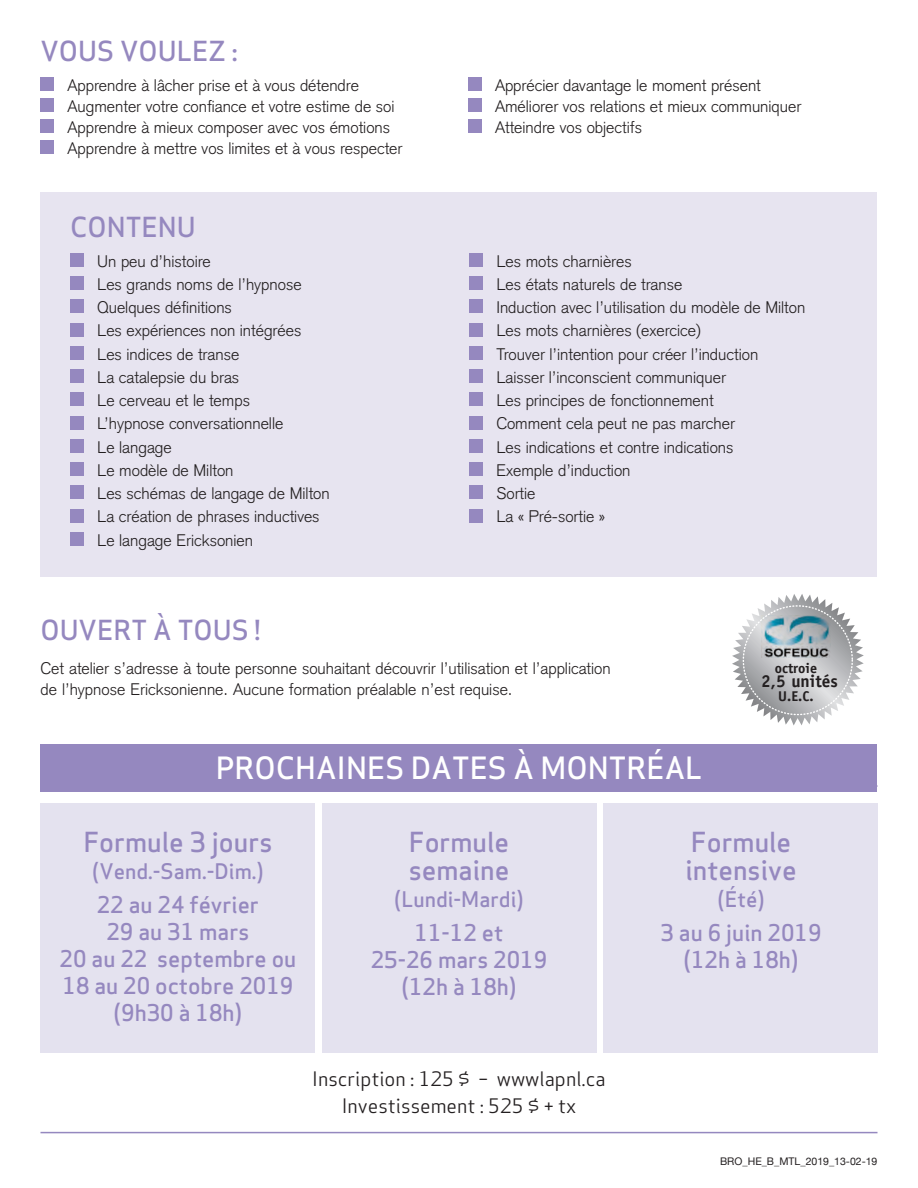
<style>
.page{position:relative;width:918px;height:1188px;background:#fff}
.page>*{position:absolute;margin:0;border:0;box-sizing:border-box;transform-origin:0 0}
.t1{font:500 30px "Apex Sans";color:#fff}
.t2{font:500 27px/28.5px "Apex Sans";color:#9588bf}
.t3{font:500 22.5px/27px "Apex Sans";color:#9588bf;text-align:center}
.t4{font:500 21px "Apex Sans";color:#9588bf}
.t5{font:19.5px "Apex Sans";color:#231f20}
.t6{font:700 17.25px "Officina Sans";color:#231f20}
.t7{font:300 16.5px/21px "Akzidenz Grotesk";color:#231f20}
.t8{font:700 14.1px "Officina Sans";color:#231f20}
.t9{font:10.5px "Helvetica Neue";color:#231f20}
</style>
<div class="page">
<div style="left:40px;top:192px;width:838px;height:385px;background:#e7e4f0"></div>
<div style="left:40px;top:77px;width:14px;height:14px;background:#9588bf"></div>
<div style="left:40px;top:98px;width:14px;height:14px;background:#9588bf"></div>
<div style="left:40px;top:119px;width:14px;height:14px;background:#9588bf"></div>
<div style="left:40px;top:140px;width:14px;height:14px;background:#9588bf"></div>
<div style="left:468px;top:77px;width:14px;height:14px;background:#9588bf"></div>
<div style="left:468px;top:98px;width:14px;height:14px;background:#9588bf"></div>
<div style="left:468px;top:119px;width:14px;height:14px;background:#9588bf"></div>
<div style="left:70px;top:253px;width:14px;height:14px;background:#9588bf"></div>
<div style="left:70px;top:276px;width:14px;height:14px;background:#9588bf"></div>
<div style="left:70px;top:300px;width:14px;height:13px;background:#9588bf"></div>
<div style="left:70px;top:323px;width:14px;height:13px;background:#9588bf"></div>
<div style="left:70px;top:346px;width:14px;height:14px;background:#9588bf"></div>
<div style="left:70px;top:369px;width:14px;height:14px;background:#9588bf"></div>
<div style="left:70px;top:393px;width:14px;height:13px;background:#9588bf"></div>
<div style="left:70px;top:416px;width:14px;height:13px;background:#9588bf"></div>
<div style="left:70px;top:439px;width:14px;height:14px;background:#9588bf"></div>
<div style="left:70px;top:462px;width:14px;height:14px;background:#9588bf"></div>
<div style="left:70px;top:486px;width:14px;height:13px;background:#9588bf"></div>
<div style="left:70px;top:509px;width:14px;height:13px;background:#9588bf"></div>
<div style="left:70px;top:532px;width:14px;height:14px;background:#9588bf"></div>
<div style="left:469px;top:253px;width:14px;height:14px;background:#9588bf"></div>
<div style="left:469px;top:276px;width:14px;height:14px;background:#9588bf"></div>
<div style="left:469px;top:300px;width:14px;height:13px;background:#9588bf"></div>
<div style="left:469px;top:323px;width:14px;height:13px;background:#9588bf"></div>
<div style="left:469px;top:346px;width:14px;height:14px;background:#9588bf"></div>
<div style="left:469px;top:369px;width:14px;height:14px;background:#9588bf"></div>
<div style="left:469px;top:393px;width:14px;height:13px;background:#9588bf"></div>
<div style="left:469px;top:416px;width:14px;height:13px;background:#9588bf"></div>
<div style="left:469px;top:439px;width:14px;height:14px;background:#9588bf"></div>
<div style="left:469px;top:462px;width:14px;height:14px;background:#9588bf"></div>
<div style="left:469px;top:486px;width:14px;height:13px;background:#9588bf"></div>
<div style="left:469px;top:509px;width:14px;height:13px;background:#9588bf"></div>
<hr style="left:40px;top:1132px;width:838px;height:1px;background:#9588bf">
<div style="left:40px;top:803px;width:275px;height:250px;background:#e4e2ef"></div>
<div style="left:322px;top:803px;width:274px;height:250px;background:#e4e2ef"></div>
<div style="left:604px;top:803px;width:274px;height:250px;background:#e4e2ef"></div>
<div style="left:40px;top:744px;width:838px;height:48px;background:#9588bf"></div>
<svg style="left:732px;top:594px;width:132px;height:132px"></svg>
<svg style="left:759px;top:608px;width:72px;height:65px;background:#c5c6c8"></svg>
<img style="left:761px;top:615px;width:70px;height:43px">
<p class="t2" style="left:40px;top:33px;width:199px">VOUS VOULEZ :</p>
<p class="t7" style="left:68px;top:75px;width:293px">Apprendre à lâcher prise et à vous détendre</p>
<p class="t7" style="left:68px;top:96px;width:328px">Augmenter votre confiance et votre estime de soi</p>
<p class="t7" style="left:68px;top:117px;width:324px">Apprendre à mieux composer avec vos émotions</p>
<p class="t7" style="left:68px;top:138px;width:336px">Apprendre à mettre vos limites et à vous respecter</p>
<p class="t2" style="left:70px;top:209px;width:127px">CONTENU</p>
<p class="t7" style="left:97px;top:250px;width:115px">Un peu d’histoire</p>
<p class="t7" style="left:97px;top:274px;width:206px">Les grands noms de l’hypnose</p>
<p class="t7" style="left:97px;top:297px;width:136px">Quelques définitions</p>
<p class="t7" style="left:97px;top:320px;width:206px">Les expériences non intégrées</p>
<p class="t7" style="left:97px;top:343px;width:144px">Les indices de transe</p>
<p class="t7" style="left:97px;top:367px;width:144px">La catalepsie du bras</p>
<p class="t7" style="left:97px;top:390px;width:154px">Le cerveau et le temps</p>
<p class="t7" style="left:97px;top:413px;width:188px">L’hypnose conversationnelle</p>
<p class="t7" style="left:97px;top:436px;width:76px">Le langage</p>
<p class="t7" style="left:97px;top:460px;width:138px">Le modèle de Milton</p>
<p class="t7" style="left:97px;top:483px;width:234px">Les schémas de langage de Milton</p>
<p class="t7" style="left:97px;top:506px;width:224px">La création de phrases inductives</p>
<p class="t7" style="left:97px;top:529px;width:157px">Le langage Ericksonien</p>
<p class="t7" style="left:495px;top:75px;width:267px">Apprécier davantage le moment présent</p>
<p class="t7" style="left:495px;top:96px;width:308px">Améliorer vos relations et mieux communiquer</p>
<p class="t7" style="left:495px;top:117px;width:148px">Atteindre vos objectifs</p>
<p class="t7" style="left:496px;top:250px;width:137px">Les mots charnières</p>
<p class="t7" style="left:496px;top:274px;width:188px">Les états naturels de transe</p>
<p class="t7" style="left:496px;top:297px;width:311px">Induction avec l’utilisation du modèle de Milton</p>
<p class="t7" style="left:496px;top:320px;width:206px">Les mots charnières (exercice)</p>
<p class="t7" style="left:496px;top:343px;width:263px">Trouver l’intention pour créer l’induction</p>
<p class="t7" style="left:496px;top:367px;width:231px">Laisser l’inconscient communiquer</p>
<p class="t7" style="left:496px;top:390px;width:219px">Les principes de fonctionnement</p>
<p class="t7" style="left:496px;top:413px;width:240px">Comment cela peut ne pas marcher</p>
<p class="t7" style="left:496px;top:436px;width:239px">Les indications et contre indications</p>
<p class="t7" style="left:496px;top:460px;width:136px">Exemple d’induction</p>
<p class="t7" style="left:496px;top:483px;width:41px">Sortie</p>
<p class="t7" style="left:496px;top:506px;width:110px">La « Pré-sortie »</p>
<p class="t2" style="left:40px;top:612px;width:222px">OUVERT À TOUS !</p>
<p class="t7" style="left:40px;top:658px;width:572px">Cet atelier s’adresse à toute personne souhaitant découvrir l’utilisation et l’application de l’hypnose Ericksonienne. Aucune formation préalable n’est requise.</p>
<p class="t8" style="left:775px;top:659px;width:44px">octroie</p>
<p class="t6" style="left:761px;top:670px;width:78px">2,5 unités</p>
<p class="t8" style="left:778px;top:688px;width:37px">U.E.C.</p>
<p class="t1" style="left:216px;top:741px;width:488px">PROCHAINES DATES À MONTRÉAL</p>
<p class="t2" style="left:83px;top:824px;width:191px">Formule 3 jours</p>
<p class="t4" style="left:92px;top:853px;width:173px">(Vend.-Sam.-Dim.)</p>
<p class="t3" style="left:97px;top:888px;width:164px">22 au 24 février</p>
<p class="t3" style="left:106px;top:915px;width:144px">29 au 31 mars</p>
<p class="t3" style="left:60px;top:942px;width:238px">20 au 22 septembre ou</p>
<p class="t3" style="left:63px;top:969px;width:232px">18 au 20 octobre 2019 (9h30 à 18h)</p>
<p class="t2" style="left:409px;top:824px;width:102px">Formule semaine</p>
<p class="t4" style="left:394px;top:881px;width:131px">(Lundi-Mardi)</p>
<p class="t3" style="left:371px;top:916px;width:178px">11-12 et<br>25-26 mars 2019 (12h à 18h)</p>
<p class="t5" style="left:312px;top:1063px;width:295px">Inscription : 125 $ – wwwlapnl.ca</p>
<p class="t5" style="left:342px;top:1090px;width:236px">Investissement : 525 $ + tx</p>
<p class="t2" style="left:685px;top:824px;width:113px">Formule intensive</p>
<p class="t4" style="left:717px;top:881px;width:49px">(Été)</p>
<p class="t3" style="left:661px;top:916px;width:163px">3 au 6 juin 2019</p>
<p class="t3" style="left:683px;top:943px;width:117px">(12h à 18h)</p>
<p class="t9" style="left:720px;top:1153px;width:159px">BRO_HE_B_MTL_2019_13-02-19</p>
</div>
